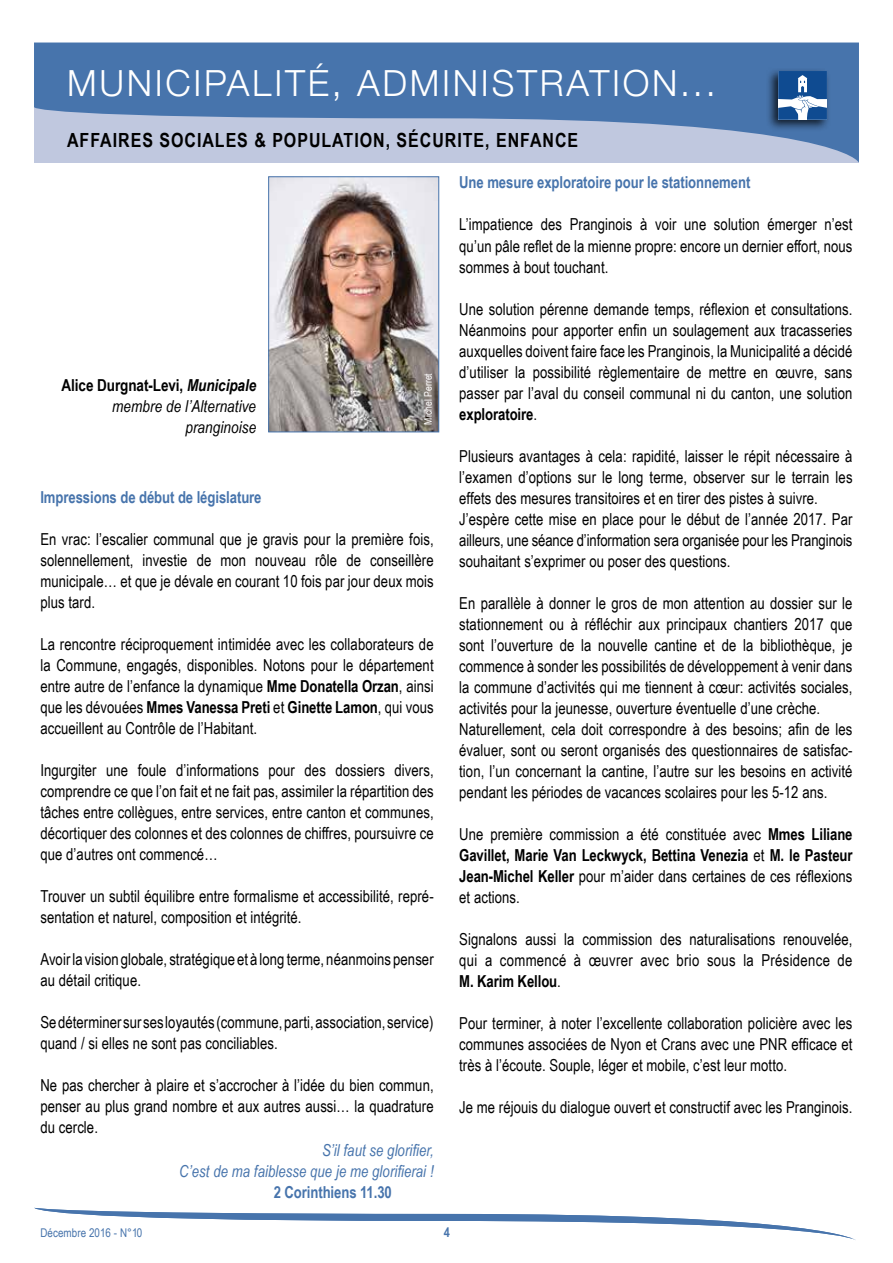
<style>
.page{position:relative;width:893px;height:1263px;background:#fff}
.page>*{position:absolute;margin:0;border:0;box-sizing:border-box;transform-origin:0 0}
.t1{font:300 36px "Helvetica Neue";letter-spacing:.075em;color:#fff}
.t2{font:700 19.5px "Arial Narrow";letter-spacing:.05em;color:#000}
.t3{font:16.5px/21px "Arial Narrow";letter-spacing:.005em;color:#000;text-align:justify}
.t4{font:700 16.5px "Arial Narrow";letter-spacing:-.005em;color:#4774ac}
.t5{font:italic 16.5px/21px "Arial Narrow";letter-spacing:.005em;color:#000;text-align:right}
.t6{font:italic 16.5px/21px "Arial Narrow";letter-spacing:.005em;color:#4774ac;text-align:right}
.t7{font:700 13.5px "Arial Narrow";color:#4774ac}
.t8{font:12px "Arial Narrow";letter-spacing:.005em;color:#4774ac}
.t9{font:10.5px "Arial Narrow";letter-spacing:.005em;color:#fff}
.s1{font-weight:700;font-style:normal}
.s2{font-weight:700}
</style>
<div class="page">
<svg style="left:34px;top:43px;width:825px;height:120px;background:#7291be"></svg>
<svg style="left:34px;top:1208px;width:822px;height:32px"></svg>
<div style="left:766px;top:67px;width:65px;height:65px;background:#000;opacity:.75"></div>
<svg style="left:778px;top:71px;width:49px;height:49px"></svg>
<img style="left:270px;top:178px;width:167px;height:252px">
<div style="left:268px;top:176px;width:171px;height:256px;border:1px solid #4774ac"></div>
<h1 class="t1" style="left:67px;top:55px;width:650px">MUNICIPALITÉ, ADMINISTRATION...</h1>
<p class="t2" style="left:67px;top:126px;width:45px">AFFAIRES</p>
<p class="t2" style="left:159px;top:126px;width:49px">SOCIALES</p>
<p class="t2" style="left:254px;top:126px;width:67px">&amp; POPULATION</p>
<p class="t2" style="left:386px;top:126px;width:58px">, SéCURITE</p>
<p class="t2" style="left:485px;top:126px;width:93px">, ENFANCE</p>
<p class="t5" style="left:62px;top:374px;width:196px"><span class="s1">Alice Durgnat-Levi,</span> <span class="s2">Municipale </span>membre de l’Alternative pranginoise</p>
<p class="t9" style="left:420px;top:424px;width:53px;rotate:-90deg">Michel Perret</p>
<p class="t4" style="left:40px;top:485px;width:223px">Impressions de début de législature</p>
<p class="t3" style="left:40px;top:528px;width:395px">En vrac: l’escalier communal que je gravis pour la première fois, solennellement, investie de mon nouveau rôle de conseillère municipale… et que je dévale en courant 10 fois par jour deux mois plus tard.</p>
<p class="t3" style="left:40px;top:633px;width:395px">La rencontre réciproquement intimidée avec les collaborateurs de la Commune, engagés, disponibles. Notons pour le département entre autre de l’enfance la dynamique <span class="s2">Mme Donatella Orzan</span>, ainsi que les dévouées <span class="s2">Mmes Vanessa Preti</span> et <span class="s2">Ginette Lamon</span>, qui vous accueillent au Contrôle de l’Habitant.</p>
<p class="t3" style="left:40px;top:759px;width:395px">Ingurgiter une foule d’informations pour des dossiers divers, comprendre ce que l’on fait et ne fait pas, assimiler la répartition des tâches entre collègues, entre services, entre canton et communes, décortiquer des colonnes et des colonnes de chiffres, poursuivre ce que d’autres ont commencé…</p>
<p class="t3" style="left:40px;top:885px;width:395px">Trouver un subtil équilibre entre formalisme et accessibilité, repré&shy;sentation et naturel, composition et intégrité.</p>
<p class="t3" style="left:40px;top:948px;width:395px">Avoir la vision globale, stratégique et à long terme, néanmoins penser au détail critique.</p>
<p class="t3" style="left:40px;top:1011px;width:395px">Se déterminer sur ses loyautés (commune, parti, association, service) quand / si elles ne sont pas conciliables.</p>
<p class="t3" style="left:40px;top:1074px;width:395px">Ne pas chercher à plaire et s’accrocher à l’idée du bien commun, penser au plus grand nombre et aux autres aussi… la quadrature du cercle.</p>
<p class="t6" style="left:179px;top:1140px;width:256px">S’il faut se glorifier,<br>C’est de ma faiblesse que je me glorifierai !</p>
<p class="t4" style="left:274px;top:1180px;width:120px">2 Corinthiens 11.30</p>
<p class="t4" style="left:459px;top:170px;width:293px">Une mesure exploratoire pour le stationnement</p>
<p class="t3" style="left:459px;top:214px;width:395px">L’impatience des Pranginois à voir une solution émerger n’est qu’un pâle reflet de la mienne propre: encore un dernier effort, nous sommes à bout touchant.</p>
<p class="t3" style="left:459px;top:298px;width:395px">Une solution pérenne demande temps, réflexion et consultations.<br>Néanmoins pour apporter enfin un soulagement aux tracasseries auxquelles doivent faire face les Pranginois, la Municipalité a décidé d’utiliser la possibilité règlementaire de mettre en œuvre, sans passer par l’aval du conseil communal ni du canton, une solution <span class="s2">exploratoire</span>.</p>
<p class="t3" style="left:459px;top:445px;width:395px;text-align:left">Plusieurs avantages à cela: rapidité, laisser le répit nécessaire à l’examen d’options sur le long terme, observer sur le terrain les effets des mesures transitoires et en tirer des pistes à suivre.<br>J’espère cette mise en place pour le début de l’année 2017. Par ailleurs, une séance d’information sera organisée pour les Pranginois souhaitant s’exprimer ou poser des questions.</p>
<p class="t3" style="left:459px;top:592px;width:395px;text-align:left">En parallèle à donner le gros de mon attention au dossier sur le stationnement ou à réfléchir aux principaux chantiers 2017 que sont l’ouverture de la nouvelle cantine et de la bibliothèque, je commence à sonder les possibilités de développement à venir dans la commune d’activités qui me tiennent à cœur: activités sociales, activités pour la jeunesse, ouverture éventuelle d’une crèche.<br>Naturellement, cela doit correspondre à des besoins; afin de les évaluer, sont ou seront organisés des questionnaires de satisfac&shy;tion, l’un concernant la cantine, l’autre sur les besoins en activité pendant les périodes de vacances scolaires pour les 5-12 ans.</p>
<p class="t3" style="left:459px;top:823px;width:395px">Une première commission a été constituée avec <span class="s2">Mmes Liliane Gavillet, Marie Van Leckwyck, Bettina Venezia</span> et <span class="s2">M. le Pasteur Jean-Michel Keller</span> pour m’aider dans certaines de ces réflexions et actions.</p>
<p class="t3" style="left:459px;top:928px;width:395px">Signalons aussi la commission des naturalisations renouvelée, qui a commencé à œuvrer avec brio sous la Présidence de <span class="s2">M. Karim Kellou</span>.</p>
<p class="t3" style="left:459px;top:1012px;width:395px">Pour terminer, à noter l’excellente collaboration policière avec les communes associées de Nyon et Crans avec une PNR efficace et très à l’écoute. Souple, léger et mobile, c’est leur motto.</p>
<p class="t3" style="left:459px;top:1096px;width:395px">Je me réjouis du dialogue ouvert et constructif avec les Pranginois.</p>
<p class="t8" style="left:40px;top:1223px;width:103px">Décembre 2016 - N°10</p>
<p class="t7" style="left:444px;top:1222px;width:8px">4</p>
</div>
